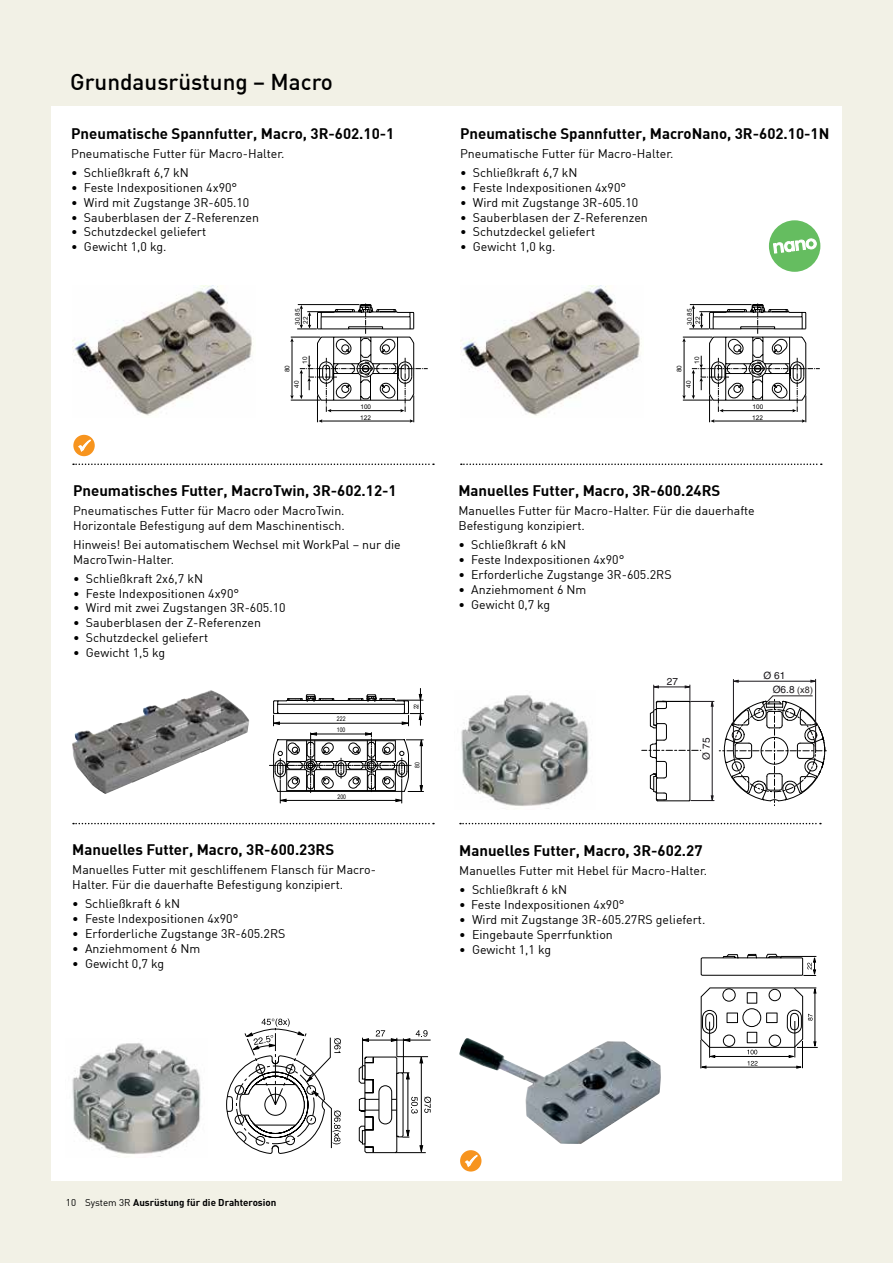
<style>
.page{position:relative;width:893px;height:1263px;background:#f2f1e6}
.page>*{position:absolute;margin:0;border:0;box-sizing:border-box;transform-origin:0 0}
.t1{font:500 22.5px "DIN";color:#000}
.t2{font:700 15px "DIN";color:#000}
.t3{font:12.3px/14.9px "DIN";color:#000}
.t4{font:10.05px/13.5px "Helvetica";color:#1a171b}
.t5{font:700 9.75px "DIN";color:#000}
.t6{font:9.75px "DIN";color:#000}
.t7{font:6.45px/10.4px "Arial";color:#000}
.t8{font:6.3px "Arial Narrow";color:#000}
.s1{font-family:"Arial";font-size:9px;color:#231f20}
.s2{font-weight:400}
</style>
<div class="page">
<div style="left:51px;top:106px;width:791px;height:1075px;background:#fff"></div>
<img style="left:459px;top:1038px;width:202px;height:106px">
<svg style="left:701px;top:954px;width:117px;height:114px"></svg>
<hr style="left:794px;top:1021px;width:1px;height:36px;background:#000">
<hr style="left:709px;top:1022px;width:1px;height:36px;background:#000">
<img style="left:72px;top:690px;width:177px;height:104px">
<svg style="left:290px;top:303px;width:138px;height:120px"></svg>
<svg style="left:73px;top:435px;width:22px;height:21px"></svg>
<img style="left:72px;top:286px;width:182px;height:130px">
<img style="left:461px;top:695px;width:128px;height:114px">
<hr style="left:274px;top:713px;width:134px;height:1px;background:#000">
<hr style="left:278px;top:704px;width:126px;height:1px;background:#000">
<hr style="left:315px;top:700px;width:52px;height:1px;background:#000">
<hr style="left:274px;top:723px;width:134px;height:1px;background:#000">
<svg style="left:273px;top:694px;width:61px;height:32px"></svg>
<hr style="left:420px;top:688px;width:1px;height:37px;background:#000">
<svg style="left:348px;top:694px;width:76px;height:32px"></svg>
<svg style="left:269px;top:732px;width:155px;height:71px"></svg>
<svg style="left:642px;top:679px;width:185px;height:127px"></svg>
<div style="left:460px;top:1150px;width:21px;height:21px;background:#f7941e;border-radius:50%"></div>
<svg style="left:682px;top:303px;width:138px;height:120px"></svg>
<img style="left:460px;top:286px;width:182px;height:130px">
<img style="left:72px;top:1043px;width:129px;height:114px">
<div style="left:769px;top:220px;width:51px;height:52px;background:#65bd60;border-radius:50%"></div>
<svg style="left:773px;top:239px;width:43px;height:14px"></svg>
<svg style="left:358px;top:1030px;width:73px;height:123px"></svg>
<svg style="left:226px;top:1018px;width:115px;height:136px"></svg>
<svg style="left:73px;top:823px;width:361px;height:1px"></svg>
<svg style="left:460px;top:823px;width:361px;height:1px"></svg>
<svg style="left:73px;top:463px;width:361px;height:2px"></svg>
<svg style="left:461px;top:463px;width:361px;height:2px"></svg>
<svg style="left:77px;top:439px;width:15px;height:15px"></svg>
<svg style="left:464px;top:1154px;width:15px;height:15px"></svg>
<h1 class="t1" style="left:70px;top:68px;width:264px">Grundausrüstung – Macro</h1>
<p class="t2" style="left:71px;top:124px;width:325px">Pneumatische Spannfutter, Macro, 3R-602.10-1</p>
<p class="t3" style="left:71px;top:146px;width:215px">Pneumatische Futter für Macro-Halter.</p>
<p class="t3" style="left:71px;top:165px;width:119px">• Schließkraft 6,7 kN</p>
<p class="t3" style="left:71px;top:180px;width:168px">• Feste Indexpositionen 4x90°</p>
<p class="t3" style="left:71px;top:195px;width:180px">• Wird mit Zugstange 3R-605.10</p>
<p class="t3" style="left:71px;top:210px;width:189px">• Sauberblasen der Z-Referenzen</p>
<p class="t3" style="left:71px;top:224px;width:137px">• Schutzdeckel geliefert</p>
<p class="t3" style="left:71px;top:239px;width:97px">• Gewicht 1,0 kg.</p>
<p class="t7" style="left:293px;top:325px;width:18px;line-height:8.2px;rotate:-90deg">30.85<br>22</p>
<p class="t7" style="left:282px;top:372px;width:9px;rotate:-90deg">80</p>
<p class="t7" style="left:300px;top:364px;width:9px;rotate:-90deg">10</p>
<p class="t7" style="left:291px;top:388px;width:9px;rotate:-90deg">40</p>
<p class="t7" style="left:360px;top:402px;width:12px">100<br>122</p>
<p class="t2" style="left:73px;top:480px;width:325px">Pneumatisches Futter, MacroTwin, 3R-602.12-1</p>
<p class="t3" style="left:73px;top:503px;width:273px">Pneumatisches Futter für Macro oder MacroTwin.<br>Horizontale Befestigung auf dem Maschinentisch.</p>
<p class="t3" style="left:73px;top:537px;width:329px">Hinweis! Bei automatischem Wechsel mit WorkPal – nur die<br>MacroTwin-Halter.</p>
<p class="t3" style="left:73px;top:571px;width:131px">• Schließkraft 2x6,7 kN</p>
<p class="t3" style="left:73px;top:585px;width:168px">• Feste Indexpositionen 4x90°</p>
<p class="t3" style="left:73px;top:600px;width:214px">• Wird mit zwei Zugstangen 3R-605.10</p>
<p class="t3" style="left:73px;top:615px;width:189px">• Sauberblasen der Z-Referenzen</p>
<p class="t3" style="left:73px;top:630px;width:137px">• Schutzdeckel geliefert</p>
<p class="t3" style="left:73px;top:645px;width:93px">• Gewicht 1,5 kg</p>
<p class="t8" style="left:337px;top:714px;width:10px">222</p>
<p class="t8" style="left:337px;top:725px;width:10px">100</p>
<p class="t8" style="left:337px;top:792px;width:10px">200</p>
<p class="t8" style="left:412px;top:709px;width:7px;rotate:-90deg">22</p>
<p class="t8" style="left:413px;top:768px;width:7px;rotate:-90deg">80</p>
<p class="t2" style="left:72px;top:840px;width:263px">Manuelles Futter, Macro, 3R-600.23RS</p>
<p class="t3" style="left:72px;top:862px;width:305px">Manuelles Futter mit geschliffenem Flansch für Macro-<br>Halter. Für die dauerhafte Befestigung konzipiert.</p>
<p class="t3" style="left:72px;top:896px;width:109px">• Schließkraft 6 kN</p>
<p class="t3" style="left:72px;top:911px;width:168px">• Feste Indexpositionen 4x90°</p>
<p class="t3" style="left:72px;top:926px;width:215px">• Erforderliche Zugstange 3R-605.2RS</p>
<p class="t3" style="left:72px;top:941px;width:130px">• Anziehmoment 6 Nm</p>
<p class="t3" style="left:72px;top:956px;width:93px">• Gewicht 0,7 kg</p>
<p class="t2" style="left:460px;top:124px;width:371px">Pneumatische Spannfutter, MacroNano, 3R-602.10-1N</p>
<p class="t3" style="left:460px;top:146px;width:215px">Pneumatische Futter für Macro-Halter.</p>
<p class="t3" style="left:460px;top:165px;width:119px">• Schließkraft 6,7 kN</p>
<p class="t3" style="left:460px;top:180px;width:168px">• Feste Indexpositionen 4x90°</p>
<p class="t3" style="left:460px;top:195px;width:180px">• Wird mit Zugstange 3R-605.10</p>
<p class="t3" style="left:460px;top:210px;width:189px">• Sauberblasen der Z-Referenzen</p>
<p class="t3" style="left:460px;top:224px;width:137px">• Schutzdeckel geliefert</p>
<p class="t3" style="left:460px;top:239px;width:97px">• Gewicht 1,0 kg.</p>
<p class="t7" style="left:685px;top:325px;width:18px;line-height:8.2px;rotate:-90deg">30.85<br>22</p>
<p class="t7" style="left:674px;top:372px;width:9px;rotate:-90deg">80</p>
<p class="t7" style="left:692px;top:364px;width:9px;rotate:-90deg">10</p>
<p class="t7" style="left:684px;top:388px;width:9px;rotate:-90deg">40</p>
<p class="t7" style="left:752px;top:402px;width:12px">100<br>122</p>
<p class="t2" style="left:458px;top:481px;width:263px">Manuelles Futter, Macro, 3R-600.24RS</p>
<p class="t3" style="left:458px;top:503px;width:298px">Manuelles Futter für Macro-Halter. Für die dauerhafte<br>Befestigung konzipiert.</p>
<p class="t3" style="left:458px;top:537px;width:109px">• Schließkraft 6 kN</p>
<p class="t3" style="left:458px;top:552px;width:168px">• Feste Indexpositionen 4x90°</p>
<p class="t3" style="left:458px;top:567px;width:215px">• Erforderliche Zugstange 3R-605.2RS</p>
<p class="t3" style="left:458px;top:582px;width:130px">• Anziehmoment 6 Nm</p>
<p class="t3" style="left:458px;top:596px;width:93px">• Gewicht 0,7 kg</p>
<p class="t4" style="left:667px;top:675px;width:13px">27</p>
<p class="t4" style="left:700px;top:760px;width:23px;rotate:-90deg">Ø 75</p>
<p class="t4" style="left:773px;top:669px;width:41px;text-indent:-9px">Ø 61<br>Ø6.8 <span class="s1">(x8)</span></p>
<p class="t2" style="left:459px;top:841px;width:245px">Manuelles Futter, Macro, 3R-602.27</p>
<p class="t3" style="left:459px;top:863px;width:249px">Manuelles Futter mit Hebel für Macro-Halter.</p>
<p class="t3" style="left:459px;top:882px;width:109px">• Schließkraft 6 kN</p>
<p class="t3" style="left:459px;top:897px;width:167px">• Feste Indexpositionen 4x90°</p>
<p class="t3" style="left:459px;top:912px;width:248px">• Wird mit Zugstange 3R-605.27RS geliefert.</p>
<p class="t3" style="left:459px;top:927px;width:155px">• Eingebaute Sperrfunktion</p>
<p class="t3" style="left:459px;top:941px;width:93px">• Gewicht 1,1 kg</p>
<p class="t6" style="left:66px;top:1196px;width:12px">10</p>
<p class="t5" style="left:85px;top:1196px;width:193px"><span class="s2">System 3R</span> Ausrüstung für die Drahterosion</p>
</div>
